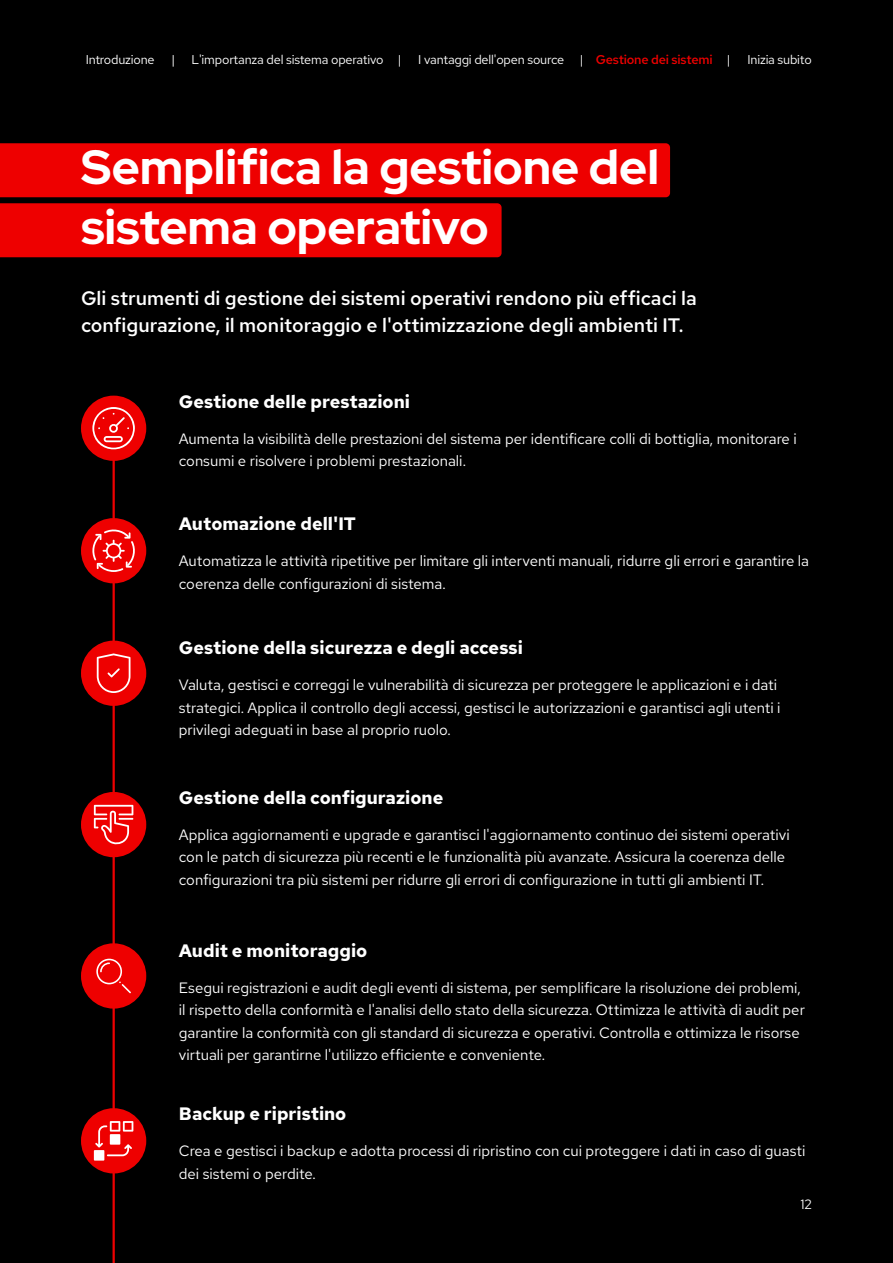
<style>
.page{position:relative;width:893px;height:1263px;background:#000}
.page>*{position:absolute;margin:0;border:0;box-sizing:border-box;transform-origin:0 0}
.t1{font:700 48px/60px "Red Hat Display";color:#fff}
.t2{font:500 19.5px/27px "Red Hat Text";color:#fff}
.t3{font:700 18px "Red Hat Text";color:#fff}
.t4{font:15px/22.5px "Red Hat Text";color:#fff}
.t5{font:13.5px "Red Hat Text";color:#fff}
.t6{font:12.75px "Red Hat Text";letter-spacing:-.015em;color:#fff}
.s1{font-weight:500;color:#e00}
</style>
<div class="page">
<div style="left:0;top:143px;width:670px;height:54px;background:#e00"></div>
<hr style="left:113px;top:404px;width:2px;height:859px;background:#e00">
<div style="left:81px;top:396px;width:65px;height:65px;background:#e00;border-radius:50%"></div>
<svg style="left:92px;top:402px;width:43px;height:52px"></svg>
<div style="left:81px;top:518px;width:65px;height:65px;background:#e00;border-radius:50%"></div>
<svg style="left:92px;top:529px;width:43px;height:43px"></svg>
<div style="left:81px;top:641px;width:65px;height:65px;background:#e00;border-radius:50%"></div>
<svg style="left:97px;top:653px;width:33px;height:40px"></svg>
<div style="left:81px;top:1108px;width:65px;height:65px;background:#e00;border-radius:50%"></div>
<svg style="left:95px;top:1121px;width:38px;height:35px"></svg>
<div style="left:110px;top:1134px;width:10px;height:11px;background:#fff"></div>
<div style="left:94px;top:1150px;width:10px;height:10px;background:#fff"></div>
<div style="left:81px;top:792px;width:65px;height:65px;background:#e00;border-radius:50%"></div>
<svg style="left:94px;top:805px;width:40px;height:40px"></svg>
<div style="left:81px;top:943px;width:65px;height:65px;background:#e00;border-radius:50%"></div>
<svg style="left:96px;top:959px;width:35px;height:35px"></svg>
<div style="left:0;top:203px;width:502px;height:54px;background:#e00"></div>
<p class="t6" style="left:86px;top:51px;width:70px">Introduzione</p>
<p class="t6" style="left:171px;top:51px;width:5px">|</p>
<p class="t6" style="left:192px;top:51px;width:212px">L'importanza del sistema operativo |</p>
<p class="t6" style="left:418px;top:51px;width:314px">I vantaggi dell'open source | <span class="s1">Gestione dei sistemi</span> |</p>
<p class="t6" style="left:747px;top:51px;width:66px">Inizia subito</p>
<h1 class="t1" style="left:81px;top:137px;width:580px">Semplifica la gestione del sistema operativo</h1>
<h2 class="t2" style="left:81px;top:284px;width:617px">Gli strumenti di gestione dei sistemi operativi rendono più efficaci la configurazione, il monitoraggio e l'ottimizzazione degli ambienti IT.</h2>
<p class="t3" style="left:179px;top:390px;width:233px">Gestione delle prestazioni</p>
<p class="t4" style="left:179px;top:427px;width:619px">Aumenta la visibilità delle prestazioni del sistema per identificare colli di bottiglia, monitorare i consumi e risolvere i problemi prestazionali.</p>
<p class="t3" style="left:179px;top:512px;width:178px">Automazione dell'IT</p>
<p class="t4" style="left:179px;top:550px;width:632px">Automatizza le attività ripetitive per limitare gli interventi manuali, ridurre gli errori e garantire la coerenza delle configurazioni di sistema.</p>
<p class="t3" style="left:179px;top:636px;width:346px">Gestione della sicurezza e degli accessi</p>
<p class="t4" style="left:179px;top:673px;width:603px">Valuta, gestisci e correggi le vulnerabilità di sicurezza per proteggere le applicazioni e i dati strategici. Applica il controllo degli accessi, gestisci le autorizzazioni e garantisci agli utenti i privilegi adeguati in base al proprio ruolo.</p>
<p class="t3" style="left:179px;top:785px;width:266px">Gestione della configurazione</p>
<p class="t4" style="left:179px;top:823px;width:612px">Applica aggiornamenti e upgrade e garantisci l'aggiornamento continuo dei sistemi operativi con le patch di sicurezza più recenti e le funzionalità più avanzate. Assicura la coerenza delle configurazioni tra più sistemi per ridurre gli errori di configurazione in tutti gli ambienti IT.</p>
<p class="t3" style="left:179px;top:938px;width:190px">Audit e monitoraggio</p>
<p class="t4" style="left:179px;top:976px;width:627px">Esegui registrazioni e audit degli eventi di sistema, per semplificare la risoluzione dei problemi, il rispetto della conformità e l'analisi dello stato della sicurezza. Ottimizza le attività di audit per garantire la conformità con gli standard di sicurezza e operativi. Controlla e ottimizza le risorse virtuali per garantirne l'utilizzo efficiente e conveniente.</p>
<p class="t3" style="left:179px;top:1102px;width:169px">Backup e ripristino</p>
<p class="t4" style="left:179px;top:1140px;width:628px">Crea e gestisci i backup e adotta processi di ripristino con cui proteggere i dati in caso di guasti dei sistemi o perdite.</p>
<p class="t5" style="left:800px;top:1195px;width:13px">12</p>
</div>
